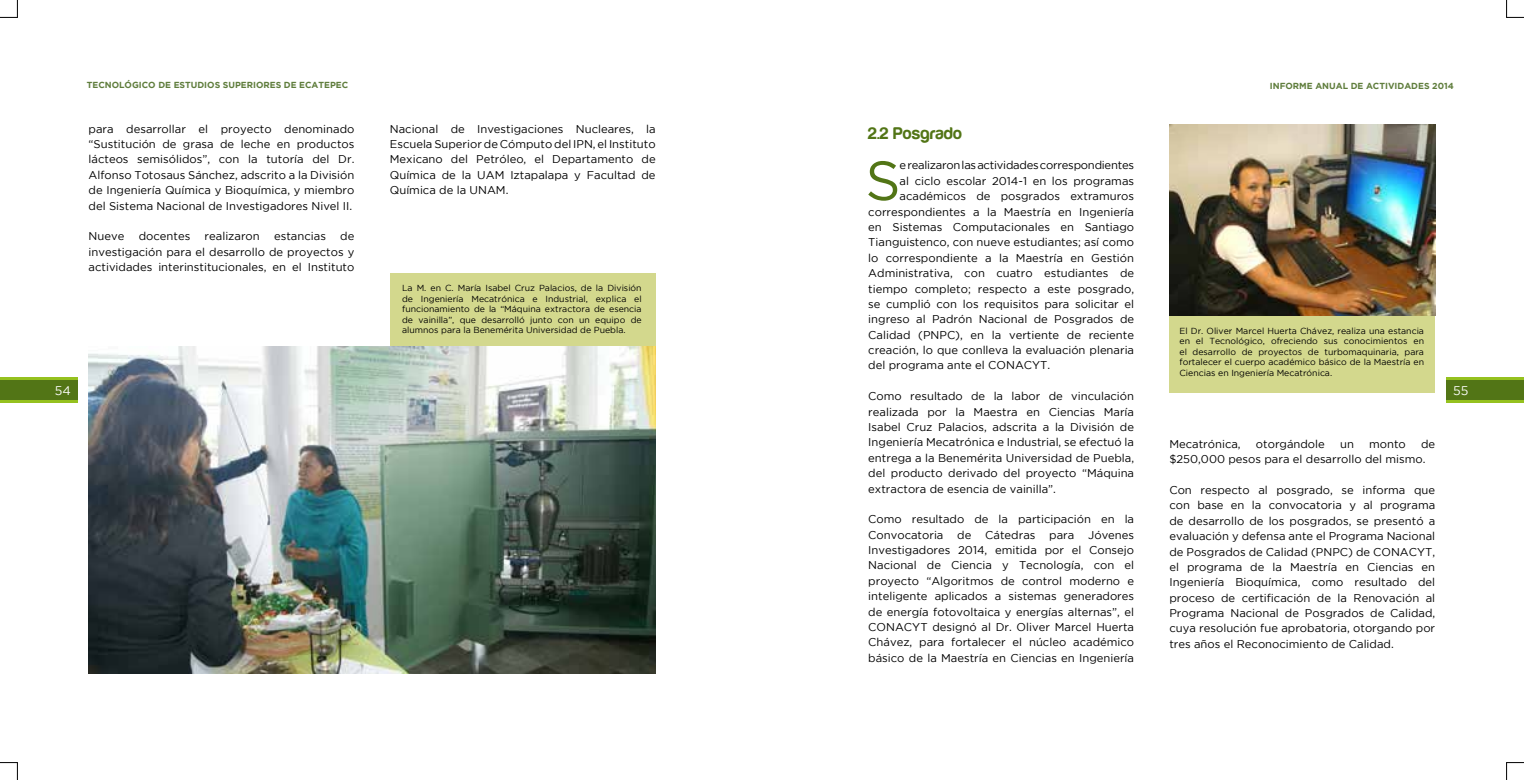
<style>
.page{position:relative;width:1524px;height:780px;background:#fff}
.page>*{position:absolute;margin:0;border:0;box-sizing:border-box;transform-origin:0 0}
.t1{font:55.12px "Gotham";color:#527516}
.t2{font:17.5px "Harabara";letter-spacing:.025em;color:#527516}
.t3{font:12.5px "Gotham";color:#fff}
.t4{font:11.25px/15.4px "Gotham";color:#000;text-align:justify}
.t5{font:11.25px "Gotham";letter-spacing:-.02em;color:#000}
.t6{font:8.75px/10.5px "Gotham";color:#000;text-align:justify}
.t7{font:700 8.75px "Gotham";color:#5f7d3c}
</style>
<div class="page">
<div style="left:0;top:377px;width:78px;height:25px;background:#95c11f"></div>
<div style="left:1446px;top:377px;width:78px;height:25px;background:#95c11f"></div>
<div style="left:0;top:380px;width:78px;height:20px;background:#527516"></div>
<div style="left:1446px;top:380px;width:78px;height:20px;background:#527516"></div>
<div style="left:1169px;top:316px;width:266px;height:76px;background:#d3d88d"></div>
<img style="left:1169px;top:125px;width:266px;height:191px">
<img style="left:88px;top:346px;width:568px;height:327px">
<div style="left:390px;top:273px;width:266px;height:73px;background:#d3d88d"></div>
<svg style="left:1506px;top:0;width:18px;height:18px"></svg>
<svg style="left:1506px;top:762px;width:18px;height:18px"></svg>
<svg style="left:0;top:0;width:18px;height:18px"></svg>
<svg style="left:0;top:762px;width:18px;height:18px"></svg>
<p class="t7" style="left:87px;top:80px;width:263px">TECNOLÓGICO DE ESTUDIOS SUPERIORES DE ECATEPEC</p>
<p class="t7" style="left:1270px;top:80px;width:185px">INFORME ANUAL DE ACTIVIDADES 2014</p>
<h2 class="t2" style="left:868px;top:124px;width:95px">2.2 Posgrado</h2>
<h1 class="t1" style="left:865px;top:150px;width:37px">S</h1>
<p class="t5" style="left:899px;top:159px;width:236px">e realizaron las actividades correspondientes</p>
<p class="t4" style="left:89px;top:121px;width:267px">para desarrollar el proyecto denominado “Sustitución de grasa de leche en productos lácteos semisólidos”, con la tutoría del Dr.<br>Alfonso Totosaus Sánchez, adscrito a la División de Ingeniería Química y Bioquímica, y miembro del Sistema Nacional de Investigadores Nivel II.</p>
<p class="t4" style="left:89px;top:228px;width:37px">Nueve</p>
<p class="t4" style="left:139px;top:228px;width:53px">docentes</p>
<p class="t4" style="left:205px;top:228px;width:57px">realizaron</p>
<p class="t4" style="left:274px;top:228px;width:53px">estancias</p>
<p class="t4" style="left:390px;top:121px;width:267px">Nacional de Investigaciones Nucleares, la Escuela Superior de Cómputo del IPN, el Instituto Mexicano del Petróleo, el Departamento de Química de la UAM Iztapalapa y Facultad de Química de la UNAM.</p>
<p class="t4" style="left:899px;top:173px;width:236px">al ciclo escolar 2014-1 en los programas</p>
<p class="t4" style="left:899px;top:188px;width:236px">académicos de posgrados extramuros</p>
<p class="t4" style="left:868px;top:204px;width:267px">correspondientes a la Maestría en Ingeniería</p>
<p class="t4" style="left:868px;top:219px;width:267px">en Sistemas Computacionales en Santiago</p>
<p class="t4" style="left:868px;top:234px;width:267px">Tianguistenco, con nueve estudiantes; así como</p>
<p class="t4" style="left:868px;top:250px;width:267px">lo correspondiente a la Maestría en Gestión</p>
<p class="t4" style="left:868px;top:265px;width:267px">Administrativa, con cuatro estudiantes de</p>
<p class="t4" style="left:868px;top:280px;width:267px">tiempo completo; respecto a este posgrado,</p>
<p class="t4" style="left:868px;top:296px;width:267px">se cumplió con los requisitos para solicitar el</p>
<p class="t4" style="left:868px;top:311px;width:267px">ingreso al Padrón Nacional de Posgrados de</p>
<p class="t4" style="left:868px;top:327px;width:267px">Calidad (PNPC), en la vertiente de reciente</p>
<p class="t4" style="left:868px;top:342px;width:267px">creación, lo que conlleva la evaluación plenaria</p>
<p class="t4" style="left:868px;top:357px;width:183px">del programa ante el CONACYT.</p>
<p class="t4" style="left:868px;top:388px;width:267px">Como resultado de la labor de vinculación realizada por la Maestra en Ciencias María Isabel Cruz Palacios, adscrita a la División de Ingeniería Mecatrónica e Industrial, se efectuó la entrega a la Benemérita Universidad de Puebla, del producto derivado del proyecto “Máquina extractora de esencia de vainilla”.</p>
<p class="t4" style="left:868px;top:511px;width:267px">Como resultado de la participación en la Convocatoria de Cátedras para Jóvenes Investigadores 2014, emitida por el Consejo Nacional de Ciencia y Tecnología, con el proyecto “Algoritmos de control moderno e inteligente aplicados a sistemas generadores de energía fotovoltaica y energías alternas”, el CONACYT designó al Dr. Oliver Marcel Huerta Chávez, para fortalecer el núcleo académico básico de la Maestría en Ciencias en Ingeniería</p>
<p class="t4" style="left:89px;top:228px;width:267px;text-indent:252px">de investigación para el desarrollo de proyectos y actividades interinstitucionales, en el Instituto</p>
<p class="t6" style="left:402px;top:282px;width:241px">La M. en C. María Isabel Cruz Palacios, de la División de Ingeniería Mecatrónica e Industrial, explica el funcionamiento de la “Máquina extractora de esencia de vainilla”, que desarrolló junto con un equipo de alumnos para la Benemérita Universidad de Puebla.</p>
<p class="t6" style="left:1179px;top:325px;width:246px">El Dr. Oliver Marcel Huerta Chávez, realiza una estancia en el Tecnológico, ofreciendo sus conocimientos en el desarrollo de proyectos de turbomaquinaria, para fortalecer el cuerpo académico básico de la Maestría en Ciencias en Ingeniería Mecatrónica.</p>
<p class="t3" style="left:55px;top:383px;width:18px">54</p>
<p class="t3" style="left:1453px;top:383px;width:17px">55</p>
<p class="t4" style="left:1169px;top:436px;width:73px">Mecatrónica,</p>
<p class="t4" style="left:1256px;top:436px;width:70px">otorgándole</p>
<p class="t4" style="left:1340px;top:436px;width:15px">un</p>
<p class="t4" style="left:1369px;top:436px;width:38px">monto</p>
<p class="t4" style="left:1169px;top:436px;width:267px;text-indent:252px">de $250,000 pesos para el desarrollo del mismo.</p>
<p class="t4" style="left:1169px;top:482px;width:267px">Con respecto al posgrado, se informa que con base en la convocatoria y al programa de desarrollo de los posgrados, se presentó a evaluación y defensa ante el Programa Nacional de Posgrados de Calidad (PNPC) de CONACYT, el programa de la Maestría en Ciencias en Ingeniería Bioquímica, como resultado del proceso de certificación de la Renovación al Programa Nacional de Posgrados de Calidad, cuya resolución fue aprobatoria, otorgando por tres años el Reconocimiento de Calidad.</p>
</div>
